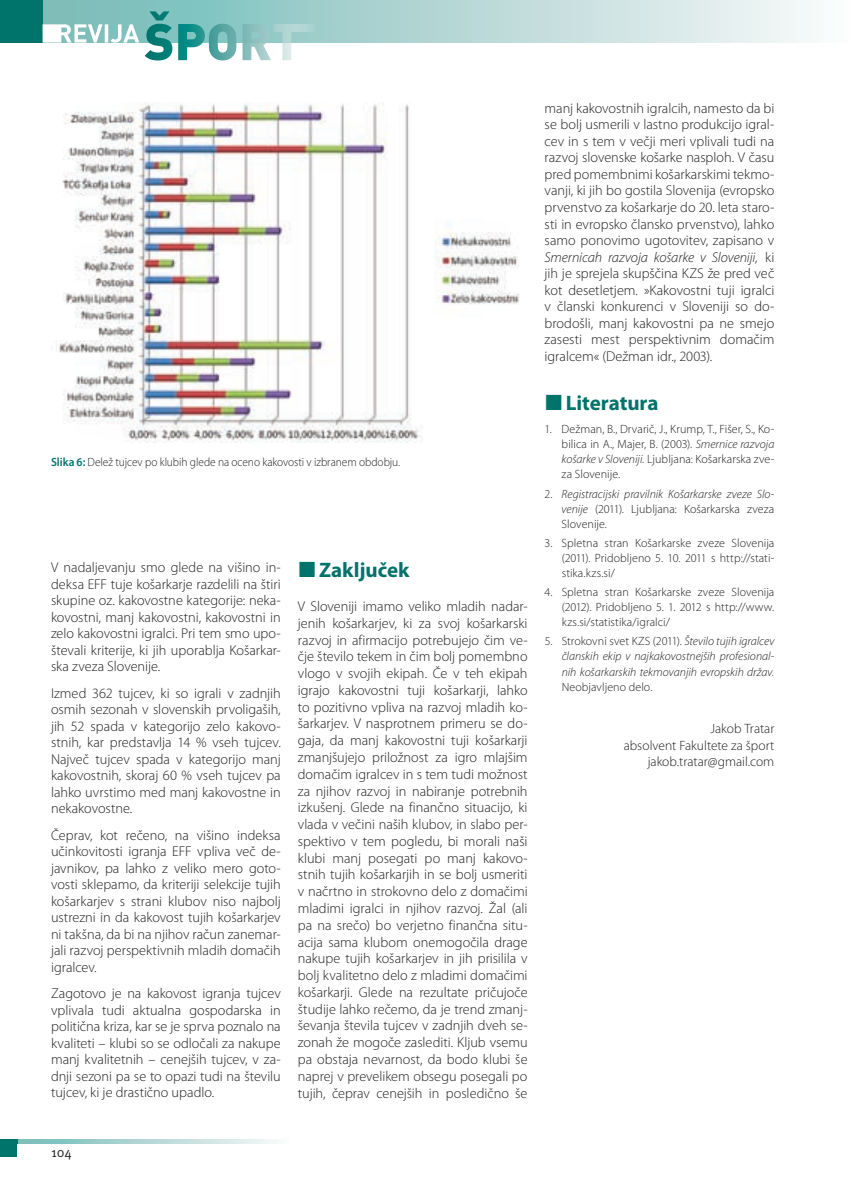
<style>
.page{position:relative;width:851px;height:1191px;background:#fff}
.page>*{position:absolute;margin:0;border:0;box-sizing:border-box;transform-origin:0 0}
.t1{font:700 21px "Myriad Pro";letter-spacing:-.005em;color:#00736a}
.t2{font:300 14.25px/16.5px "Myriad Pro";color:#231f20;text-align:justify}
.t3{font:300 13.5px/16.5px "Myriad Pro";color:#231f20;text-align:right}
.t4{font:13.5px "Meta Pro";color:#231f20}
.t5{font:300 12px/15px "Myriad Pro";color:#231f20;text-align:justify}
.t6{font:italic 300 12px/15px "Myriad Pro";color:#231f20;text-align:justify}
.t7{font:300 12px "Myriad Pro";color:#231f20;scale:.95 1}
.s1{font-weight:600;color:#00736a}
.s2{font-style:italic}
.s3{font-style:normal}
</style>
<div class="page">
<div style="left:0;top:0;width:850px;height:43px;background:linear-gradient(to right,#69b5b1,#f9f9f9)"></div>
<div style="left:0;top:0;width:43px;height:43px;background:#00736a"></div>
<svg style="left:17px;top:1140px;width:259px;height:4px"></svg>
<svg style="left:145px;top:11px;width:170px;height:49px"></svg>
<svg style="left:43px;top:24px;width:96px;height:19px"></svg>
<div style="left:0;top:1140px;width:17px;height:17px;background:#00736a"></div>
<img style="left:51px;top:103px;width:468px;height:339px">
<p class="t7" style="left:51px;top:455px;width:369px"><span class="s1">Slika 6:</span> Delež tujcev po klubih glede na oceno kakovosti v izbranem obdobju.</p>
<p class="t2" style="left:51px;top:559px;width:231px">V nadaljevanju smo glede na višino in&shy;deksa EFF tuje košarkarje razdelili na štiri skupine oz. kakovostne kategorije: neka&shy;kovostni, manj kakovostni, kakovostni in zelo kakovostni igralci. Pri tem smo upo&shy;števali kriterije, ki jih uporablja Košarkar&shy;ska zveza Slovenije.</p>
<p class="t2" style="left:51px;top:685px;width:231px">Izmed 362 tujcev, ki so igrali v zadnjih osmih sezonah v slovenskih prvoligaših, jih 52 spada v kategorijo zelo kakovo&shy;stnih, kar predstavlja 14 % vseh tujcev.<br>Največ tujcev spada v kategorijo manj kakovostnih, skoraj 60 % vseh tujcev pa lahko uvrstimo med manj kakovostne in nekakovostne.</p>
<p class="t2" style="left:51px;top:827px;width:231px">Čeprav, kot rečeno, na višino indeksa učinkovitosti igranja EFF vpliva več de&shy;javnikov, pa lahko z veliko mero goto&shy;vosti sklepamo, da kriteriji selekcije tujih košarkarjev s strani klubov niso najbolj ustrezni in da kakovost tujih košarkarjev ni takšna, da bi na njihov račun zanemar&shy;jali razvoj perspektivnih mladih domačih igralcev.</p>
<p class="t2" style="left:51px;top:985px;width:231px">Zagotovo je na kakovost igranja tujcev vplivala tudi aktualna gospodarska in politična kriza, kar se je sprva poznalo na kvaliteti – klubi so se odločali za nakupe manj kvalitetnih – cenejših tujcev, v za&shy;dnji sezoni pa se to opazi tudi na številu tujcev, ki je drastično upadlo.</p>
<h1 class="t1" style="left:319px;top:558px;width:92px">Zaključek</h1>
<p class="t2" style="left:298px;top:598px;width:231px">V Sloveniji imamo veliko mladih nadar&shy;jenih košarkarjev, ki za svoj košarkarski razvoj in afirmacijo potrebujejo čim ve&shy;čje število tekem in čim bolj pomembno vlogo v svojih ekipah. Če v teh ekipah igrajo kakovostni tuji košarkarji, lahko to pozitivno vpliva na razvoj mladih ko&shy;šarkarjev. V nasprotnem primeru se do&shy;gaja, da manj kakovostni tuji košarkarji zmanjšujejo priložnost za igro mlajšim domačim igralcev in s tem tudi možnost za njihov razvoj in nabiranje potrebnih izkušenj. Glede na finančno situacijo, ki vlada v večini naših klubov, in slabo per&shy;spektivo v tem pogledu, bi morali naši klubi manj posegati po manj kakovo&shy;stnih tujih košarkarjih in se bolj usmeriti v načrtno in strokovno delo z domačimi mladimi igralci in njihov razvoj. Žal (ali pa na srečo) bo verjetno finančna situ&shy;acija sama klubom onemogočila drage nakupe tujih košarkarjev in jih prisilila v bolj kvalitetno delo z mladimi domačimi košarkarji. Glede na rezultate pričujoče študije lahko rečemo, da je trend zmanj&shy;ševanja števila tujcev v zadnjih dveh se&shy;zonah že mogoče zaslediti. Kljub vsemu pa obstaja nevarnost, da bodo klubi še naprej v prevelikem obsegu posegali po tujih, čeprav cenejših in posledično še</p>
<p class="t2" style="left:544px;top:100px;width:231px">manj kakovostnih igralcih, namesto da bi se bolj usmerili v lastno produkcijo igral&shy;cev in s tem v večji meri vplivali tudi na razvoj slovenske košarke nasploh. V času pred pomembnimi košarkarskimi tekmo&shy;vanji, ki jih bo gostila Slovenija (evropsko prvenstvo za košarkarje do 20. leta staro&shy;sti in evropsko člansko prvenstvo), lahko samo ponovimo ugotovitev, zapisano v <span class="s2">Smernicah razvoja košarke v Sloveniji,</span> ki jih je sprejela skupščina KZS že pred več kot desetletjem. »Kakovostni tuji igralci v članski konkurenci v Sloveniji so do&shy;brodošli, manj kakovostni pa ne smejo zasesti mest perspektivnim domačim igralcem« (Dežman idr., 2003).</p>
<h1 class="t1" style="left:566px;top:391px;width:94px">Literatura</h1>
<p class="t5" style="left:561px;top:422px;width:214px;text-indent:-17px">1. Dežman, B., Drvarič, J., Krump, T., Fišer, S., Ko&shy;bilica in A., Majer, B. (2003). <span class="s2">Smernice razvoja košarke v Sloveniji.</span> Ljubljana: Košarkarska zve&shy;za Slovenije.</p>
<p class="t6" style="left:561px;top:486px;width:214px;text-indent:-17px"><span class="s3">2.</span> Registracijski pravilnik Košarkarske zveze Slo&shy;venije <span class="s3">(2011). Ljubljana: Košarkarska zveza Slovenije.</span></p>
<p class="t5" style="left:561px;top:535px;width:214px;text-indent:-17px">3. Spletna stran Košarkarske zveze Slovenija (2011). Pridobljeno 5. 10. 2011 s http://stati&shy;stika.kzs.si/</p>
<p class="t5" style="left:561px;top:585px;width:214px;text-indent:-17px">4. Spletna stran Košarkarske zveze Slovenija (2012). Pridobljeno 5. 1. 2012 s http://www. kzs.si/statistika/igralci/</p>
<p class="t6" style="left:561px;top:634px;width:214px;text-indent:-17px"><span class="s3">5. Strokovni svet KZS (2011).</span> Število tujih igralcev članskih ekip v najkakovostnejših profesional&shy;nih košarkarskih tekmovanjih evropskih držav.</p>
<p class="t5" style="left:561px;top:679px;width:92px">Neobjavljeno delo.</p>
<p class="t3" style="left:623px;top:720px;width:152px">Jakob Tratar<br>absolvent Fakultete za šport jakob.tratar@gmail.com</p>
<p class="t4" style="left:51px;top:1143px;width:22px">104</p>
</div>
